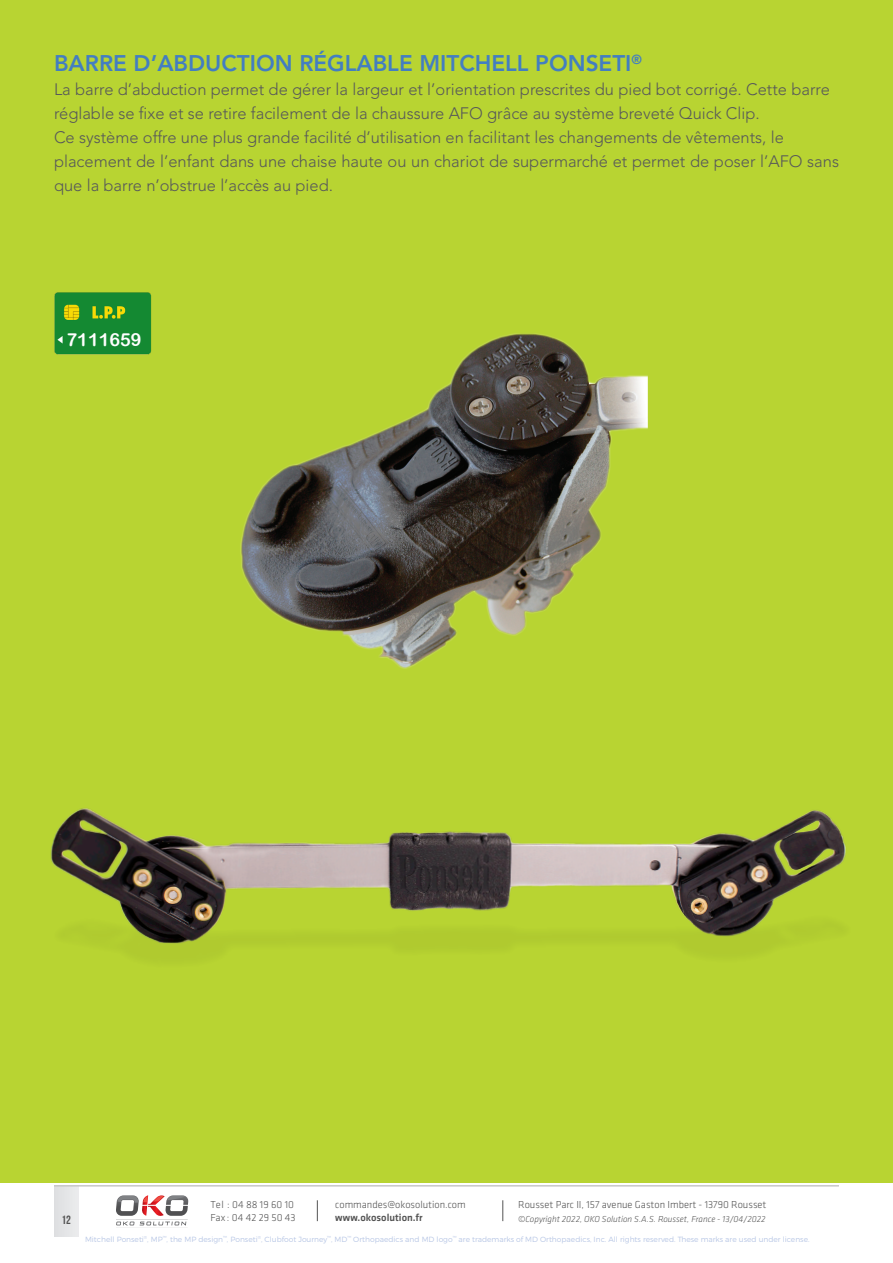
<style>
.page{position:relative;width:893px;height:1263px;background:#fff}
.page>*{position:absolute;margin:0;border:0;box-sizing:border-box;transform-origin:0 0}
.t1{font:300 60.9px "Montserrat";letter-spacing:.31em;color:#437ec1}
.t2{font:800 22.5px "Avenir LT Std";color:#437ec1}
.catalog_copy_white{font:18px "Arial Rounded MT Bold";color:#fff}
.Catalog_Copy{font:300 16.5px/24px "Avenir LT Std";color:#57585a}
.t3{font:700 12px "Bebas Neue";color:#535353}
.t4{font:300 10.5px/12.6px "Klavika";color:#535353}
.t5{font:500 10.5px "Klavika";color:#535353}
.t6{font:italic 300 9px "Klavika";color:#535353}
.t7{font:300 7.5px "Montserrat";color:#b7c6e5}
</style>
<div class="page">
<div style="left:54px;top:1185px;width:24px;height:52px;background:#e4e5e7"></div>
<hr style="left:54px;top:1185px;width:785px;height:1px;background:#c7c7c7">
<svg style="left:116px;top:1195px;width:72px;height:30px"></svg>
<svg style="left:317px;top:1200px;width:1px;height:21px"></svg>
<svg style="left:502px;top:1200px;width:1px;height:21px"></svg>
<div style="left:0;top:0;width:893px;height:1182px;background:#b8d432"></div>
<img style="left:240px;top:333px;width:408px;height:336px">
<img style="left:51px;top:808px;width:795px;height:136px">
<img style="left:54px;top:292px;width:98px;height:63px">
<p class="t2" style="left:54px;top:50px;width:589px">BARRE D’ABDUCTION RÉGLABLE MITCHELL PONSETI<sup>®</sup></p>
<p class="Catalog_Copy" style="left:54px;top:77px;width:777px">La barre d’abduction permet de gérer la largeur et l’orientation prescrites du pied bot corrigé. Cette barre réglable se fixe et se retire facilement de la chaussure AFO grâce au système breveté Quick Clip.</p>
<p class="Catalog_Copy" style="left:54px;top:125px;width:731px">Ce système offre une plus grande facilité d’utilisation en facilitant les changements de vêtements, le</p>
<p class="Catalog_Copy" style="left:54px;top:149px;width:786px">placement de l’enfant dans une chaise haute ou un chariot de supermarché et permet de poser l’AFO sans que la barre n’obstrue l’accès au pied.</p>
<h1 class="t1" style="left:54px;top:54px;width:452px">PRODUITS</h1>
<p class="catalog_copy_white" style="left:67px;top:328px;width:76px">7111659</p>
<p class="t3" style="left:61px;top:1213px;width:11px">12</p>
<p class="t4" style="left:211px;top:1198px;width:87px">Tel : 04 88 19 60 10<br>Fax : 04 42 29 50 43</p>
<p class="t4" style="left:335px;top:1198px;width:132px">commandes@okosolution.com</p>
<p class="t5" style="left:335px;top:1210px;width:89px">www.okosolution.fr</p>
<p class="t4" style="left:518px;top:1198px;width:250px">Rousset Parc II, 157 avenue Gaston Imbert - 13790 Rousset</p>
<p class="t6" style="left:518px;top:1213px;width:249px">©Copyright 2022, OKO Solution S.A.S. Rousset, France - 13/04/2022</p>
<p class="t7" style="left:85px;top:1234px;width:726px">Mitchell Ponseti<sup>®</sup>, MP<sup>™</sup>, the MP design<sup>™</sup>, Ponseti<sup>®</sup>, Clubfoot Journey<sup>™</sup>, MD<sup>™</sup> Orthopaedics and MD logo<sup>™</sup> are trademarks of MD Orthopaedics, Inc. All rights reserved. These marks are used under license.</p>
</div>
